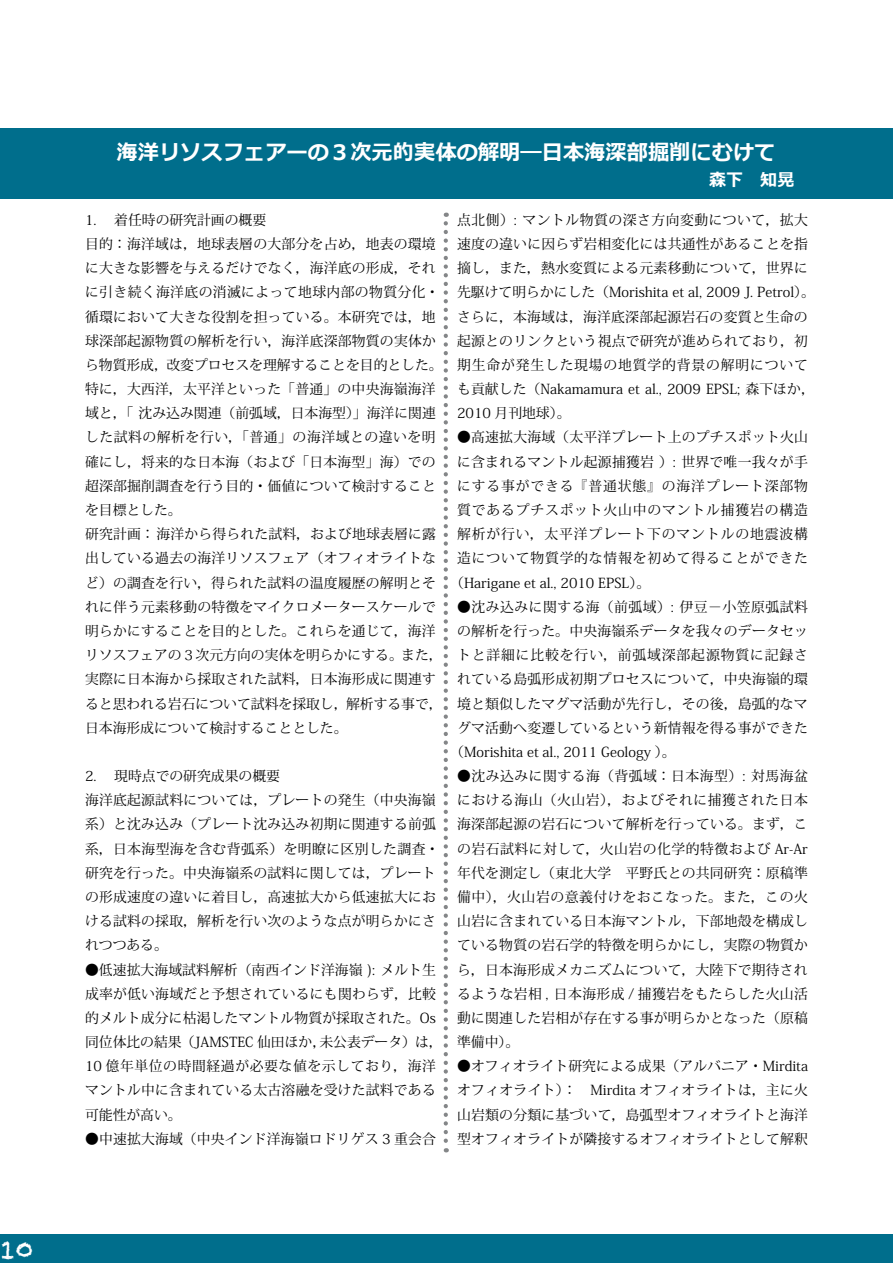
<style>
.page{position:relative;width:893px;height:1263px;background:#fff}
.page>*{position:absolute;margin:0;border:0;box-sizing:border-box;transform-origin:0 0}
.t1{font:25.5px "Chalkduster";color:#fff}
.t2{font:700 21.3px "Meiryo";color:#fff}
.t3{font:700 16.95px "Meiryo";color:#fff}
.t4{font:13.8px/24.2px "Koz Min Pro";letter-spacing:.015em;color:#000}
.t5{font:13.8px "Koz Min Pro";letter-spacing:.065em;color:#000}
.t6{font:13.8px "Koz Min Pro";letter-spacing:.06em;color:#000}
.t7{font:13.8px "Koz Min Pro";letter-spacing:.035em;color:#000}
</style>
<div class="page">
<div style="left:0;top:128px;width:893px;height:70px;background:#006e8c"></div>
<div style="left:0;top:1234px;width:893px;height:29px;background:#006e8c"></div>
<svg style="left:444px;top:223px;width:4px;height:929px"></svg>
<h1 class="t1" style="left:0;top:1235px;width:34px">10</h1>
<h2 class="t2" style="left:117px;top:140px;width:661px">海洋リソスフェアーの３次元的実体の解明―日本海深部掘削にむけて</h2>
<p class="t4" style="left:85px;top:207px;width:359px">1. 　着任時の研究計画の概要<br>目的：海洋域は，地球表層の大部分を占め，地表の環境に大きな影響を与えるだけでなく，海洋底の形成，それに引き続く海洋底の消滅によって地球内部の物質分化・循環において大きな役割を担っている。本研究では，地球深部起源物質の解析を行い，海洋底深部物質の実体から物質形成，改変プロセスを理解することを目的とした。特に，大西洋，太平洋といった「普通」の中央海嶺海洋域と，「 沈み込み関連（前弧域，日本海型）」海洋に関連した試料の解析を行い，「普通」の海洋域との違いを明確にし，将来的な日本海（および「日本海型」海）での超深部掘削調査を行う目的・価値について検討することを目標とした。<br>研究計画： 海洋から得られた試料，および地球表層に露出している過去の海洋リソスフェア（オフィオライトなど）の調査を行い，得られた試料の温度履歴の解明とそれに伴う元素移動の特徴をマイクロメータースケールで明らかにすることを目的とした。これらを通じて，海洋リソスフェアの３次元方向の実体を明らかにする。また，実際に日本海から採取された試料，日本海形成に関連すると思われる岩石について試料を採取し，解析する事で，日本海形成について検討することとした。</p>
<p class="t4" style="left:85px;top:763px;width:356px">2.　 現時点での研究成果の概要<br>海洋底起源試料については，プレートの発生（中央海嶺系）と沈み込み（プレート沈み込み初期に関連する前弧系，日本海型海を含む背弧系）を明瞭に区別した調査・研究を行った。中央海嶺系の試料に関しては，プレートの形成速度の違いに着目し，高速拡大から低速拡大における試料の採取，解析を行い次のような点が明らかにされつつある。</p>
<p class="t4" style="left:85px;top:957px;width:359px">●低速拡大海域試料解析（南西インド洋海嶺 ): メルト生成率が低い海域だと予想されているにも関わらず，比較的メルト成分に枯渇したマントル物質が採取された。Os同位体比の結果（JAMSTEC 仙田ほか，未公表データ）は，<br>10 億年単位の時間経過が必要な値を示しており，海洋マントル中に含まれている太古溶融を受けた試料である可能性が高い。</p>
<p class="t4" style="left:85px;top:1126px;width:352px">●中速拡大海域（中央インド洋海嶺ロドリゲス 3 重会合</p>
<p class="t3" style="left:709px;top:170px;width:87px">森下　知晃</p>
<p class="t4" style="left:457px;top:207px;width:359px">点北側）: マントル物質の深さ方向変動について，拡大速度の違いに因らず岩相変化には共通性があることを指摘し，また，熱水変質による元素移動について，世界に先駆けて明らかにした（Morishita et al, 2009 J. Petrol）。さらに，本海域は，海洋底深部起源岩石の変質と生命の起源とのリンクという視点で研究が進められており，初期生命が発生した現場の地質学的背景の解明についても貢献した（Nakamamura et al., 2009 EPSL; 森下ほか，<br>2010 月刊地球）。</p>
<p class="t4" style="left:457px;top:425px;width:352px">●高速拡大海域（太平洋プレート上のプチスポット火山</p>
<p class="t4" style="left:457px;top:449px;width:352px">に含まれるマントル起源捕獲岩 ）: 世界で唯一我々が手</p>
<p class="t5" style="left:457px;top:476px;width:352px">にする事ができる『普通状態』の海洋プレート深部物</p>
<p class="t6" style="left:457px;top:500px;width:352px">質であるプチスポット火山中のマントル捕獲岩の構造</p>
<p class="t5" style="left:457px;top:524px;width:352px">解析が行い，太平洋プレート下のマントルの地震波構</p>
<p class="t6" style="left:457px;top:548px;width:352px">造について物質学的な情報を初めて得ることができた</p>
<p class="t4" style="left:450px;top:570px;width:201px">（Harigane et al., 2010 EPSL）。</p>
<p class="t7" style="left:457px;top:597px;width:352px">●沈み込みに関する海（前弧域）: 伊豆− 小笠原弧試料</p>
<p class="t4" style="left:457px;top:618px;width:352px">の解析を行った。中央海嶺系データを我々のデータセッ</p>
<p class="t5" style="left:457px;top:645px;width:352px">トと詳細に比較を行い，前弧域深部起源物質に記録さ</p>
<p class="t4" style="left:457px;top:667px;width:352px">れている島弧形成初期プロセスについて，中央海嶺的環</p>
<p class="t4" style="left:457px;top:691px;width:352px">境と類似したマグマ活動が先行し，その後，島弧的なマ</p>
<p class="t4" style="left:457px;top:715px;width:352px">グマ活動へ変遷しているという新情報を得る事ができた</p>
<p class="t4" style="left:450px;top:739px;width:227px">（Morishita et al., 2011 Geology ）。</p>
<p class="t4" style="left:457px;top:763px;width:352px;text-align:justify">●沈み込みに関する海（背弧域：日本海型）: 対馬海盆における海山（火山岩），およびそれに捕獲された日本海深部起源の岩石について解析を行っている。まず，この岩石試料に対して，火山岩の化学的特徴および Ar-Ar年代を測定し（東北大学　平野氏との共同研究：原稿準備中），火山岩の意義付けをおこなった。また，この火山岩に含まれている日本海マントル，下部地殻を構成している物質の岩石学的特徴を明らかにし，実際の物質から，日本海形成メカニズムについて，大陸下で期待されるような岩相 , 日本海形成 / 捕獲岩をもたらした火山活動に関連した岩相が存在する事が明らかとなった（原稿準備中）。</p>
<p class="t4" style="left:457px;top:1054px;width:352px;text-align:justify">●オフィオライト研究による成果（アルバニア・Mirditaオフィオライト）：　Mirdita オフィオライトは，主に火山岩類の分類に基づいて，島弧型オフィオライトと海洋型オフィオライトが隣接するオフィオライトとして解釈</p>
</div>
